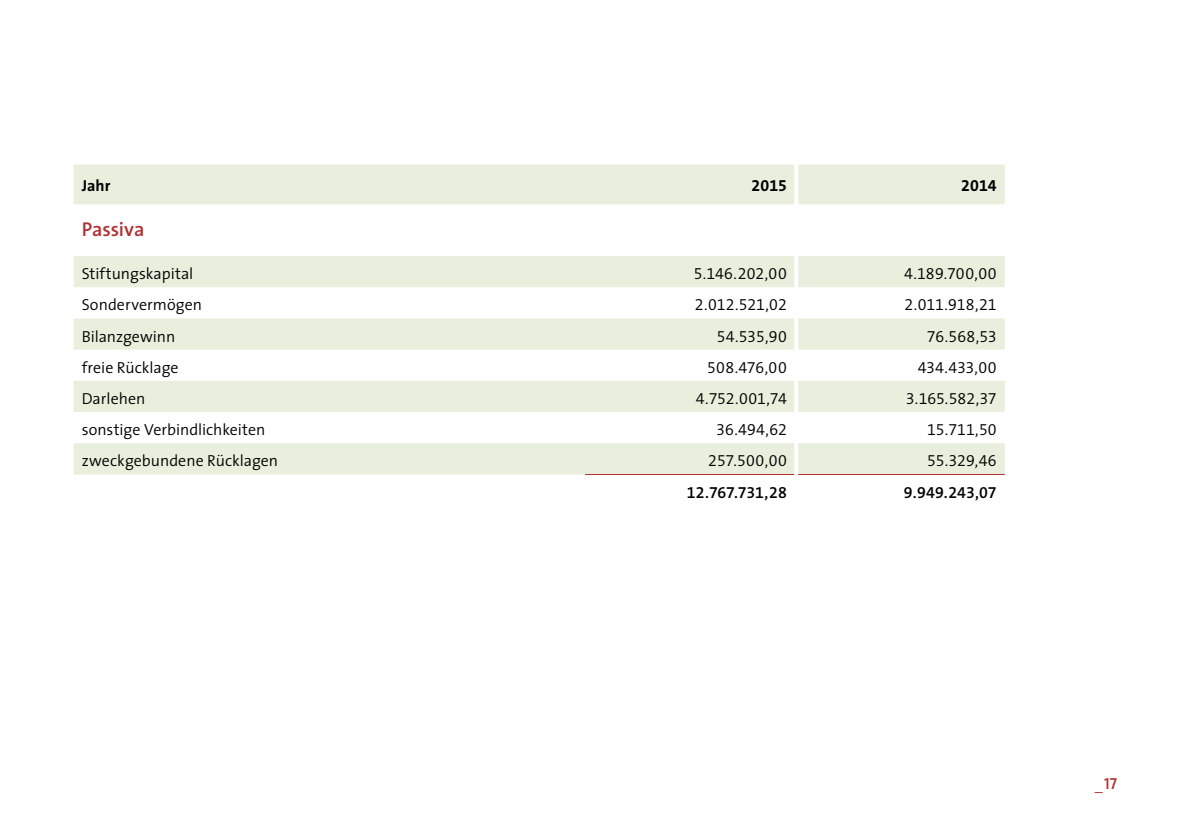
<style>
.page{position:relative;width:1191px;height:840px;background:#fff}
.page>*{position:absolute;margin:0;border:0;box-sizing:border-box;transform-origin:0 0}
.t1{font:600 20px "The Sans";letter-spacing:-.005em;color:#b13232}
.t2{font:16px "The Sans Semi Light Expert";color:#000}
.t3{font:300 16px "The Sans";color:#000}
.t4{font:16px "The Sans Semi Bold Expert";letter-spacing:-.005em;color:#000}
.t5{font:16px "The Sans Bold Expert";letter-spacing:.01em;color:#000}
.t6{font:700 16px "The Sans";color:#000}
.t7{font:16px "The Sans Semi Bold Caps";color:#b13232}
.s1{font-family:"The Sans Semi Light Caps"}
</style>
<div class="page">
<svg style="left:74px;top:164px;width:930px;height:309px"></svg>
<div style="left:74px;top:256px;width:930px;height:31px;background:#e9eedd"></div>
<svg style="left:74px;top:318px;width:720px;height:156px;fill:#e9efdd"></svg>
<hr style="left:585px;top:473px;width:210px;height:1px;background:#b13232">
<hr style="left:795px;top:473px;width:209px;height:1px;background:#b13232">
<hr style="left:794px;top:113px;width:4px;height:434px;background:#fff">
<p class="t6" style="left:82px;top:171px;width:30px">Jahr</p>
<p class="t5" style="left:751px;top:171px;width:37px">2015</p>
<p class="t5" style="left:961px;top:171px;width:37px">2014</p>
<p class="t1" style="left:82px;top:212px;width:64px">Passiva</p>
<p class="t3" style="left:82px;top:260px;width:113px">Stiftungskapital</p>
<p class="t2" style="left:693px;top:260px;width:95px">5.146.202,00</p>
<p class="t2" style="left:904px;top:260px;width:94px">4.189.700,00</p>
<p class="t3" style="left:82px;top:291px;width:122px">Sondervermögen</p>
<p class="t2" style="left:695px;top:291px;width:93px">2.012.521,02</p>
<p class="t2" style="left:904px;top:291px;width:94px">2.011.918,21</p>
<p class="t3" style="left:82px;top:323px;width:95px">Bilanzgewinn</p>
<p class="t2" style="left:717px;top:323px;width:72px">54.535,90</p>
<p class="t2" style="left:927px;top:323px;width:71px">76.568,53</p>
<p class="t3" style="left:82px;top:354px;width:98px">freie Rücklage</p>
<p class="t2" style="left:707px;top:354px;width:81px">508.476,00</p>
<p class="t2" style="left:917px;top:354px;width:81px">434.433,00</p>
<p class="t3" style="left:82px;top:385px;width:65px">Darlehen</p>
<p class="t2" style="left:696px;top:385px;width:92px">4.752.001,74</p>
<p class="t2" style="left:906px;top:385px;width:92px">3.165.582,37</p>
<p class="t3" style="left:82px;top:416px;width:185px">sonstige Verbindlichkeiten</p>
<p class="t2" style="left:716px;top:416px;width:72px">36.494,62</p>
<p class="t2" style="left:927px;top:416px;width:71px">15.711,50</p>
<p class="t3" style="left:82px;top:447px;width:198px">zweckgebundene Rücklagen</p>
<p class="t2" style="left:708px;top:447px;width:80px">257.500,00</p>
<p class="t2" style="left:927px;top:447px;width:71px">55.329,46</p>
<p class="t4" style="left:687px;top:478px;width:102px">12.767.731,28</p>
<p class="t4" style="left:904px;top:478px;width:94px">9.949.243,07</p>
<p class="t7" style="left:1094px;top:769px;width:24px"><span class="s1">_</span>17</p>
</div>
